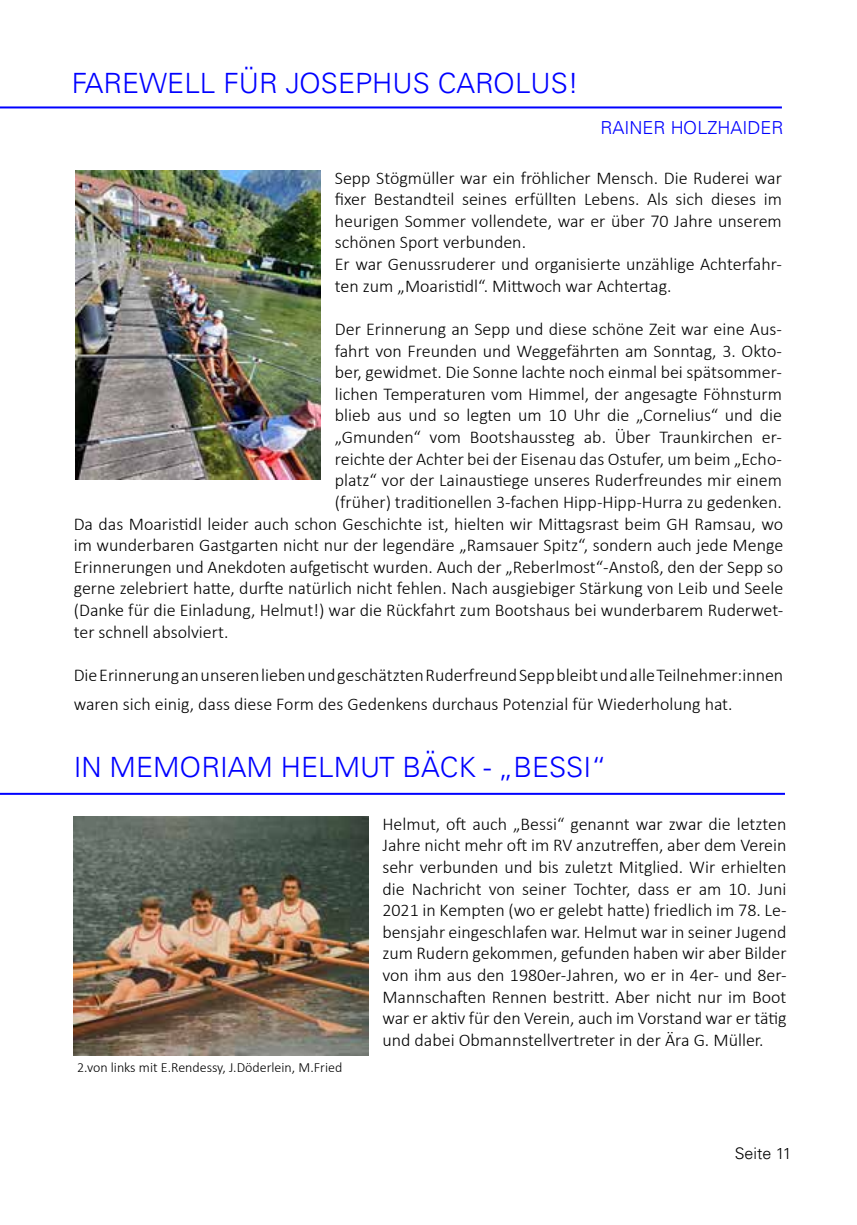
<style>
.page{position:relative;width:857px;height:1225px;background:#fff}
.page>*{position:absolute;margin:0;border:0;box-sizing:border-box;transform-origin:0 0}
.t1{font:300 28px "Univers LT";color:#00f}
.t2{font:300 18px/21.6px "Calibri";color:#000;text-align:justify}
.t3{font:300 18px "Univers LT";color:#00f}
.t4{font:300 16px "Univers LT";color:#000}
.t5{font:300 14px "Calibri";color:#000}
</style>
<div class="page">
<hr style="left:0;top:106px;width:781px;height:2px;background:#00f">
<img style="left:76px;top:170px;width:244px;height:310px">
<hr style="left:0;top:793px;width:784px;height:2px;background:#00f">
<img style="left:74px;top:816px;width:294px;height:240px">
<h1 class="t1" style="left:72px;top:66px;width:508px">FAREWELL FÜR JOSEPHUS CAROLUS!</h1>
<p class="t3" style="left:600px;top:117px;width:184px">RAINER HOLZHAIDER</p>
<p class="t2" style="left:334px;top:167px;width:448px;text-align:left">Sepp Stögmüller war ein fröhlicher Mensch. Die Ruderei war fixer Bestandteil seines erfüllten Lebens. Als sich dieses im heurigen Sommer vollendete, war er über 70 Jahre unserem schönen Sport verbunden.<br>Er war Genussruderer und organisierte unzählige Achterfahr&shy;ten zum „Moaristidl“. Mittwoch war Achtertag.</p>
<p class="t2" style="left:334px;top:318px;width:448px">Der Erinnerung an Sepp und diese schöne Zeit war eine Aus&shy;fahrt von Freunden und Weggefährten am Sonntag, 3. Okto&shy;ber, gewidmet. Die Sonne lachte noch einmal bei spätsommer&shy;lichen Temperaturen vom Himmel, der angesagte Föhnsturm blieb aus und so legten um 10 Uhr die „Cornelius“ und die „Gmunden“ vom Bootshaussteg ab. Über Traunkirchen er&shy;reichte der Achter bei der Eisenau das Ostufer, um beim „Echo&shy;platz“ vor der Lainaustiege unseres Ruderfreundes mir einem (früher) traditionellen 3-fachen Hipp-Hipp-Hurra zu gedenken.</p>
<p class="t2" style="left:74px;top:512px;width:710px">Da das Moaristidl leider auch schon Geschichte ist, hielten wir Mittagsrast beim GH Ramsau, wo im wunderbaren Gastgarten nicht nur der legendäre „Ramsauer Spitz“, sondern auch jede Menge Erinnerungen und Anekdoten aufgetischt wurden. Auch der „Reberlmost“-Anstoß, den der Sepp so gerne zelebriert hatte, durfte natürlich nicht fehlen. Nach ausgiebiger Stärkung von Leib und Seele (Danke für die Einladung, Helmut!) war die Rückfahrt zum Bootshaus bei wunderbarem Ruderwet&shy;ter schnell absolviert.</p>
<p class="t2" style="left:74px;top:660px;width:710px;line-height:28.8px">Die Erinnerung an unseren lieben und geschätzten Ruderfreund Sepp bleibt und alle Teilnehmer:innen waren sich einig, dass diese Form des Gedenkens durchaus Potenzial für Wiederholung hat.</p>
<h1 class="t1" style="left:74px;top:750px;width:534px">IN MEMORIAM HELMUT BÄCK - „BESSI“</h1>
<p class="t2" style="left:382px;top:812px;width:405px">Helmut, oft auch „Bessi“ genannt war zwar die letzten Jahre nicht mehr oft im RV anzutreffen, aber dem Verein sehr verbunden und bis zuletzt Mitglied. Wir erhielten die Nachricht von seiner Tochter, dass er am 10. Juni 2021 in Kempten (wo er gelebt hatte) friedlich im 78. Le&shy;bensjahr eingeschlafen war. Helmut war in seiner Jugend zum Rudern gekommen, gefunden haben wir aber Bilder von ihm aus den 1980er-Jahren, wo er in 4er- und 8er-Mannschaften Rennen bestritt. Aber nicht nur im Boot war er aktiv für den Verein, auch im Vorstand war er tätig und dabei Obmannstellvertreter in der Ära G. Müller.</p>
<p class="t5" style="left:77px;top:1059px;width:267px">2.von links mit E.Rendessy, J.Döderlein, M.Fried</p>
<p class="t4" style="left:734px;top:1144px;width:58px">Seite 11</p>
</div>
